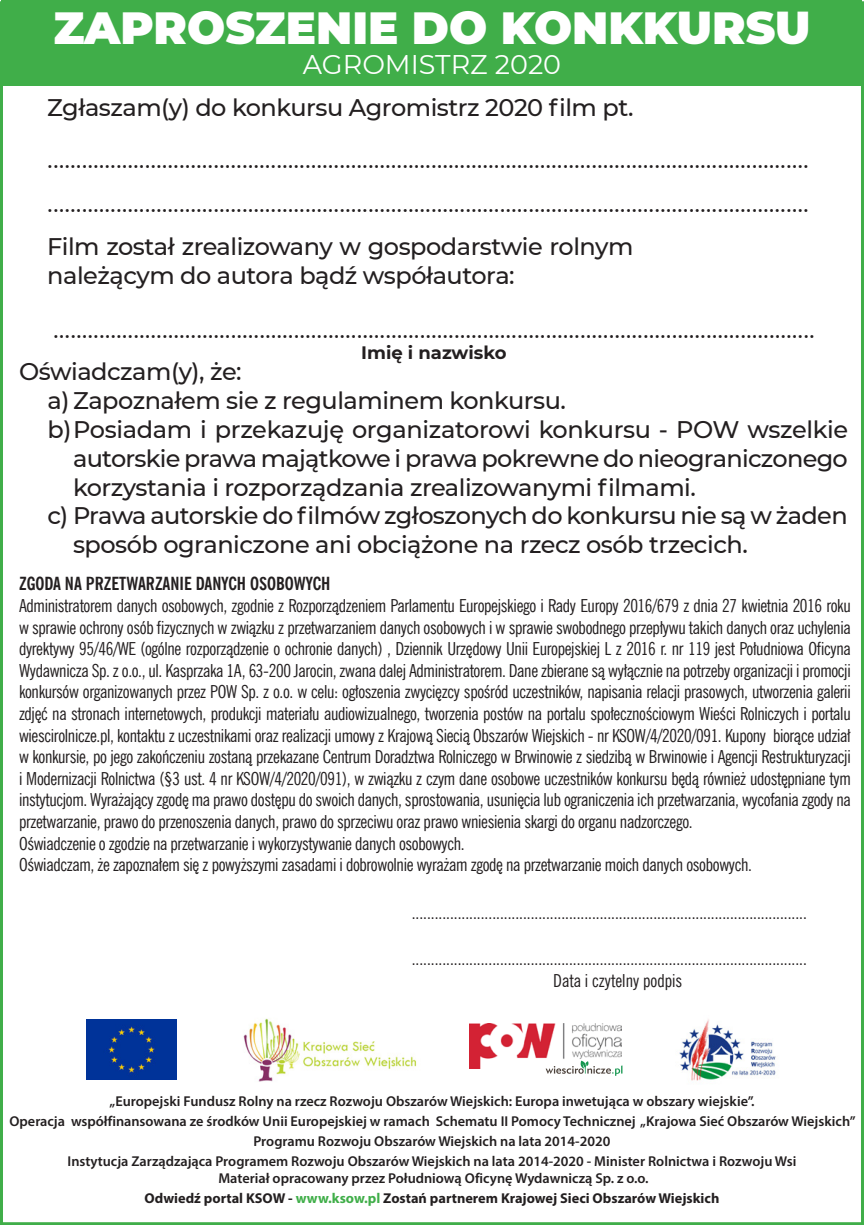
<style>
.page{position:relative;width:864px;height:1225px;background:#fff}
.page>*{position:absolute;margin:0;border:0;box-sizing:border-box;transform-origin:0 0}
.t1{font:900 45px "Montserrat";color:#fff}
.t2{font:27px "Montserrat";color:#231f20}
.t3{font:27px "Montserrat";color:#fff}
.NOTATKA_WYPOWIEDŹ{font:500 24px/28.8px "Montserrat";letter-spacing:-.02em;color:#231f20}
.t4{font:18px/21.6px "News Goth Cn EU";letter-spacing:-.02em;color:#231f20;text-align:justify}
.t5{font:700 18px "News Goth Cn EU";color:#231f20}
.t6{font:18px "News Goth Cn EU";color:#231f20}
.t7{font:700 18px "Montserrat";color:#231f20}
.Tekst_GH_9pkt{font:600 14.4px "Myriad Pro";color:#231f20}
.t8{font:700 14.4px "Myriad Pro";color:#231f20}
.s1{color:#40ae49}
</style>
<div class="page">
<div style="left:2px;top:0;width:860px;height:85px;background:#40ae49"></div>
<img style="left:87px;top:1019px;width:90px;height:60px">
<img style="left:243px;top:1018px;width:174px;height:64px">
<img style="left:679px;top:1019px;width:97px;height:62px">
<img style="left:470px;top:1023px;width:151px;height:45px">
<svg style="left:545px;top:1060px;width:77px;height:16px"></svg>
<p class="t1" style="left:53px;top:-6px;width:758px">ZAPROSZENIE DO KONKKURSU</p>
<p class="t3" style="left:303px;top:45px;width:260px">AGROMISTRZ 2020</p>
<p class="NOTATKA_WYPOWIEDŹ" style="left:47px;top:92px;width:587px">Zgłaszam(y) do konkursu Agromistrz 2020 film pt.</p>
<p class="t2" style="left:47px;top:140px;width:763px">.....................................................................................................................................</p>
<p class="t2" style="left:47px;top:184px;width:763px">.....................................................................................................................................</p>
<p class="NOTATKA_WYPOWIEDŹ" style="left:47px;top:232px;width:587px">Film został zrealizowany w gospodarstwie rolnym należącym do autora bądź współautora:</p>
<p class="t2" style="left:53px;top:309px;width:763px">.....................................................................................................................................</p>
<p class="t7" style="left:361px;top:340px;width:147px">Imię i nazwisko</p>
<p class="NOTATKA_WYPOWIEDŹ" style="left:19px;top:356px;width:224px">Oświadczam(y), że:</p>
<p class="NOTATKA_WYPOWIEDŹ" style="left:48px;top:385px;width:520px">a) Zapoznałem sie z regulaminem konkursu.</p>
<p class="NOTATKA_WYPOWIEDŹ" style="left:73px;top:414px;width:776px;text-align:justify;text-indent:-26px">b)Posiadam i przekazuję organizatorowi konkursu - POW wszelkie autorskie prawa majątkowe i prawa pokrewne do nieograniczonego korzystania i rozporządzania zrealizowanymi filmami.</p>
<p class="NOTATKA_WYPOWIEDŹ" style="left:73px;top:500px;width:776px;text-indent:-26px">c) Prawa autorskie do filmów zgłoszonych do konkursu nie są w żaden sposób ograniczone ani obciążone na rzecz osób trzecich.</p>
<p class="t5" style="left:19px;top:573px;width:313px">ZGODA NA PRZETWARZANIE DANYCH OSOBOWYCH</p>
<p class="t4" style="left:19px;top:595px;width:833px">Administratorem danych osobowych, zgodnie z Rozporządzeniem Parlamentu Europejskiego i Rady Europy 2016/679 z dnia 27 kwietnia 2016 roku w sprawie ochrony osób fizycznych w związku z przetwarzaniem danych osobowych i w sprawie swobodnego przepływu takich danych oraz uchylenia dyrektywy 95/46/WE (ogólne rozporządzenie o ochronie danych) , Dziennik Urzędowy Unii Europejskiej L z 2016 r. nr 119 jest Południowa Oficyna Wydawnicza Sp. z o.o., ul. Kasprzaka 1A, 63-200 Jarocin, zwana dalej Administratorem. Dane zbierane są wyłącznie na potrzeby organizacji i promocji konkursów organizowanych przez POW Sp. z o.o. w celu: ogłoszenia zwycięzcy spośród uczestników, napisania relacji prasowych, utworzenia galerii zdjęć na stronach internetowych, produkcji materiału audiowizualnego, tworzenia postów na portalu społecznościowym Wieści Rolniczych i portalu wiescirolnicze.pl, kontaktu z uczestnikami oraz realizacji umowy z Krajową Siecią Obszarów Wiejskich - nr KSOW/4/2020/091. Kupony biorące udział w konkursie, po jego zakończeniu zostaną przekazane Centrum Doradztwa Rolniczego w Brwinowie z siedzibą w Brwinowie i Agencji Restrukturyzacji i Modernizacji Rolnictwa (§3 ust. 4 nr KSOW/4/2020/091), w związku z czym dane osobowe uczestników konkursu będą również udostępniane tym instytucjom. Wyrażający zgodę ma prawo dostępu do swoich danych, sprostowania, usunięcia lub ograniczenia ich przetwarzania, wycofania zgody na przetwarzanie, prawo do przenoszenia danych, prawo do sprzeciwu oraz prawo wniesienia skargi do organu nadzorczego.</p>
<p class="t4" style="left:19px;top:832px;width:447px">Oświadczenie o zgodzie na przetwarzanie i wykorzystywanie danych osobowych.</p>
<p class="t4" style="left:19px;top:854px;width:734px">Oświadczam, że zapoznałem się z powyższymi zasadami i dobrowolnie wyrażam zgodę na przetwarzanie moich danych osobowych.</p>
<p class="t4" style="left:412px;top:902px;width:396px">.......................................................................................................</p>
<p class="t4" style="left:412px;top:948px;width:396px">.......................................................................................................</p>
<p class="t6" style="left:553px;top:969px;width:131px">Data i czytelny podpis</p>
<p class="Tekst_GH_9pkt" style="left:110px;top:1092px;width:646px">„Europejski Fundusz Rolny na rzecz Rozwoju Obszarów Wiejskich: Europa inwetująca w obszary wiejskie”.</p>
<p class="Tekst_GH_9pkt" style="left:9px;top:1112px;width:847px">Operacja współfinansowana ze środków Unii Europejskiej w ramach Schematu II Pomocy Technicznej „Krajowa Sieć Obszarów Wiejskich”</p>
<p class="Tekst_GH_9pkt" style="left:253px;top:1132px;width:358px">Programu Rozwoju Obszarów Wiejskich na lata 2014-2020</p>
<p class="Tekst_GH_9pkt" style="left:67px;top:1152px;width:730px">Instytucja Zarządzająca Programem Rozwoju Obszarów Wiejskich na lata 2014-2020 - Minister Rolnictwa i Rozwoju Wsi</p>
<p class="Tekst_GH_9pkt" style="left:218px;top:1169px;width:431px">Materiał opracowany przez Południową Oficynę Wydawniczą Sp. z o.o.</p>
<p class="t8" style="left:145px;top:1188px;width:576px">Odwiedź portal KSOW - <span class="s1">www.ksow.pl</span> Zostań partnerem Krajowej Sieci Obszarów Wiejskich</p>
</div>
